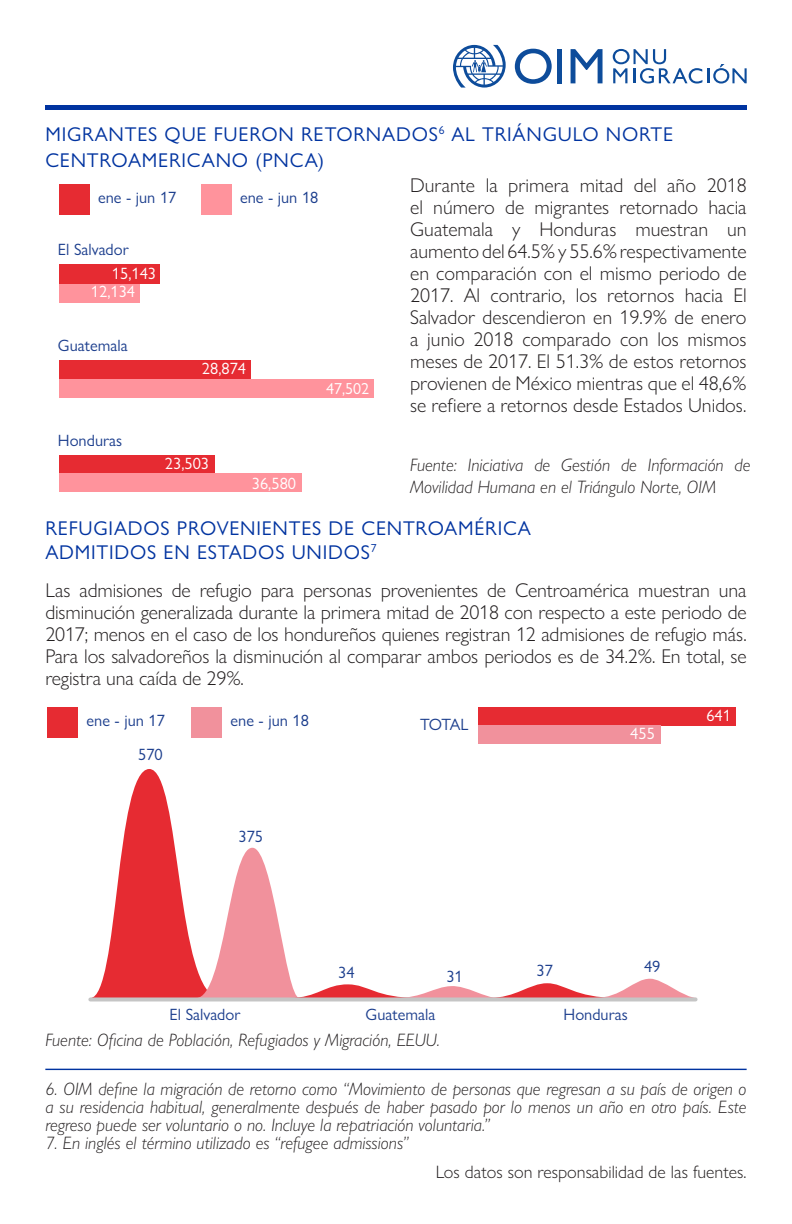
<style>
.page{position:relative;width:792px;height:1224px;background:#fff}
.page>*{position:absolute;margin:0;border:0;box-sizing:border-box;transform-origin:0 0}
.t1{font:300 20px/22px "Gill Sans Nova";letter-spacing:-.005em;color:#231f20;text-align:justify}
.t2{font:20px/26px "Gill Sans Nova";letter-spacing:.04em;color:#0033a0}
.t3{font:italic 300 18px/18px "Gill Sans Nova";color:#231f20}
.t4{font:300 18px "Gill Sans Nova";color:#231f20}
.t5{font:16.4px/24px "Gill Sans Nova";color:#1c3e8d}
.t6{font:16.4px "Gill Sans Nova";color:#fff}
.t7{font:16px "Gill Sans Nova";color:#fff}
.s1{color:#fff}
</style>
<div class="page">
<div style="left:45px;top:105px;width:702px;height:5px;background:#0033a0"></div>
<svg style="left:515px;top:49px;width:37px;height:35px"></svg>
<div style="left:557px;top:49px;width:5px;height:34px;background:#0d4c9b"></div>
<svg style="left:571px;top:49px;width:32px;height:34px"></svg>
<svg style="left:453px;top:45px;width:53px;height:43px"></svg>
<svg style="left:613px;top:49px;width:134px;height:35px"></svg>
<svg style="left:93px;top:769px;width:604px;height:229px"></svg>
<svg style="left:90px;top:997px;width:606px;height:4px;background:#c9b8b9"></svg>
<div style="left:48px;top:707px;width:30px;height:31px;background:#e62b32"></div>
<div style="left:192px;top:707px;width:30px;height:31px;background:#f1919c"></div>
<div style="left:478px;top:707px;width:258px;height:19px;background:#e62b32"></div>
<div style="left:478px;top:725px;width:183px;height:19px;background:#f1919c"></div>
<hr style="left:45px;top:1069px;width:702px;height:1px;background:#0033a0">
<div style="left:59px;top:184px;width:31px;height:31px;background:#e62b32"></div>
<div style="left:201px;top:184px;width:31px;height:31px;background:#ff939c"></div>
<div style="left:59px;top:265px;width:100px;height:19px;background:#e62b32"></div>
<div style="left:59px;top:284px;width:80px;height:18px;background:#ff939c"></div>
<div style="left:59px;top:361px;width:191px;height:18px;background:#e62b32"></div>
<div style="left:59px;top:379px;width:315px;height:19px;background:#ff939c"></div>
<div style="left:59px;top:455px;width:156px;height:19px;background:#e62b32"></div>
<div style="left:59px;top:474px;width:242px;height:18px;background:#ff939c"></div>
<p class="t2" style="left:45px;top:121px;width:629px">MIGRANTES QUE FUERON RETORNADOS<sup>6</sup> AL TRIÁNGULO NORTE<br>CENTROAMERICANO (PNCA)</p>
<p class="t1" style="left:410px;top:174px;width:338px">Durante la primera mitad del año 2018 el número de migrantes retornado hacia Guatemala y Honduras muestran un aumento del 64.5% y 55.6% respectivamente en comparación con el mismo periodo de 2017. Al contrario, los retornos hacia El Salvador descendieron en 19.9% de enero a junio 2018 comparado con los mismos meses de 2017. El 51.3% de estos retornos provienen de México mientras que el 48,6% se refiere a retornos desde Estados Unidos.</p>
<p class="t5" style="left:98px;top:185px;width:80px">ene - jun 17</p>
<p class="t5" style="left:240px;top:185px;width:80px">ene - jun 18</p>
<p class="t5" style="left:112px;top:237px;width:46px;text-indent:-54px">El Salvador<br><span class="s1">15,143</span></p>
<p class="t6" style="left:91px;top:281px;width:46px">12,134</p>
<p class="t5" style="left:58px;top:333px;width:71px">Guatemala</p>
<p class="t6" style="left:202px;top:359px;width:46px">28,874</p>
<p class="t7" style="left:326px;top:378px;width:45px">47,502</p>
<p class="t5" style="left:58px;top:428px;width:66px">Honduras</p>
<p class="t6" style="left:165px;top:453px;width:46px">23,503</p>
<p class="t6" style="left:252px;top:473px;width:46px">36,580</p>
<p class="t3" style="left:410px;top:454px;width:342px;line-height:21.6px">Fuente: Iniciativa de Gestión de Información de<br>Movilidad Humana en el Triángulo Norte, OIM</p>
<p class="t2" style="left:45px;top:515px;width:487px">REFUGIADOS PROVENIENTES DE CENTROAMÉRICA</p>
<p class="t2" style="left:45px;top:539px;width:333px">ADMITIDOS EN ESTADOS UNIDOS<sup>7</sup></p>
<p class="t1" style="left:45px;top:579px;width:703px">Las admisiones de refugio para personas provenientes de Centroamérica muestran una disminución generalizada durante la primera mitad de 2018 con respecto a este periodo de 2017; menos en el caso de los hondureños quienes registran 12 admisiones de refugio más.<br>Para los salvadoreños la disminución al comparar ambos periodos es de 34.2%. En total, se registra una caída de 29%.</p>
<p class="t5" style="left:87px;top:708px;width:80px">ene - jun 17</p>
<p class="t5" style="left:231px;top:708px;width:80px">ene - jun 18</p>
<p class="t5" style="left:420px;top:712px;width:50px">TOTAL</p>
<p class="t5" style="left:138px;top:742px;width:26px">570</p>
<p class="t5" style="left:239px;top:824px;width:26px">375</p>
<p class="t6" style="left:630px;top:724px;width:26px">455</p>
<p class="t6" style="left:706px;top:706px;width:26px">641</p>
<p class="t5" style="left:338px;top:960px;width:18px">34</p>
<p class="t5" style="left:537px;top:958px;width:18px">37</p>
<p class="t5" style="left:644px;top:954px;width:18px">49</p>
<p class="t5" style="left:446px;top:964px;width:18px">31</p>
<p class="t5" style="left:170px;top:1002px;width:72px">El Salvador</p>
<p class="t5" style="left:366px;top:1002px;width:71px">Guatemala</p>
<p class="t5" style="left:564px;top:1002px;width:66px">Honduras</p>
<p class="t3" style="left:45px;top:1031px;width:396px">Fuente: Oficina de Población, Refugiados y Migración, EEUU.</p>
<p class="t3" style="left:45px;top:1079px;width:703px;text-align:justify">6. OIM define la migración de retorno como “Movimiento de personas que regresan a su país de origen o a su residencia habitual, generalmente después de haber pasado por lo menos un año en otro país. Este regreso puede ser voluntario o no. Incluye la repatriación voluntaria.”</p>
<p class="t3" style="left:45px;top:1133px;width:365px">7. En inglés el término utilizado es “refugee admissions”</p>
<p class="t4" style="left:436px;top:1161px;width:312px">Los datos son responsabilidad de las fuentes.</p>
</div>
